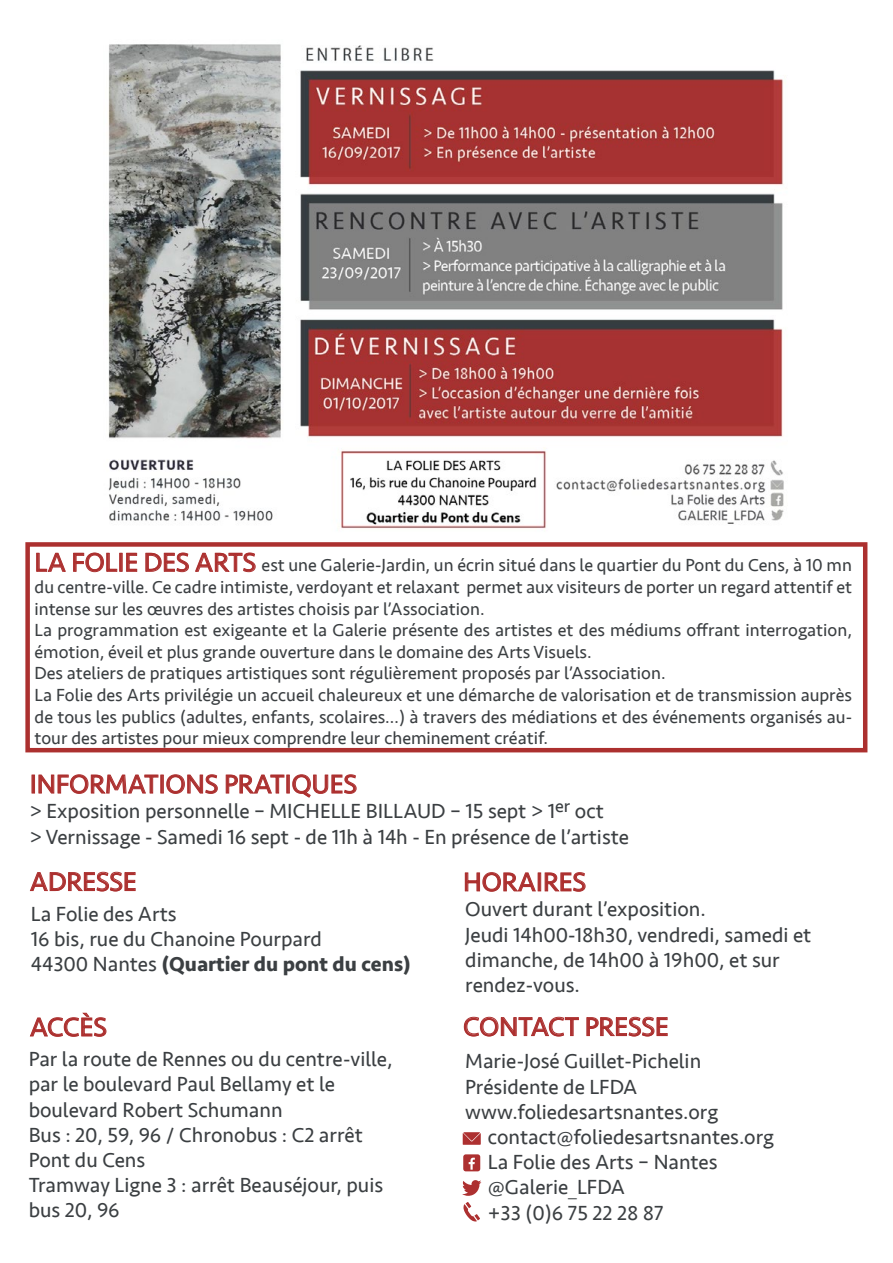
<style>
.page{position:relative;width:893px;height:1263px;background:#fff}
.page>*{position:absolute;margin:0;border:0;box-sizing:border-box;transform-origin:0 0}
.t1{font:27px "Seravek";color:#ac302f}
.t2{font:21px/25.2px "Seravek";color:#3b3f42}
.t3{font:18px/21.6px "Seravek";color:#3b3f42}
.s1{font-size:27px;color:#ac302f}
.s2{font-weight:700}
</style>
<div class="page">
<div style="left:32px;top:775px;width:3px;height:18px;border:1px solid #ad3030"></div>
<svg style="left:38px;top:774px;width:121px;height:20px"></svg>
<div style="left:160px;top:775px;width:4px;height:18px;border:1px solid #ad3030"></div>
<svg style="left:166px;top:774px;width:52px;height:20px"></svg>
<svg style="left:225px;top:774px;width:60px;height:20px"></svg>
<div style="left:286px;top:775px;width:4px;height:18px;border:1px solid #ad3030"></div>
<svg style="left:292px;top:774px;width:65px;height:24px"></svg>
<svg style="left:30px;top:871px;width:106px;height:21px"></svg>
<svg style="left:465px;top:872px;width:71px;height:20px"></svg>
<div style="left:538px;top:872px;width:3px;height:19px;border:1px solid #ac302f"></div>
<svg style="left:544px;top:872px;width:42px;height:20px"></svg>
<svg style="left:29px;top:1012px;width:78px;height:25px"></svg>
<svg style="left:464px;top:1016px;width:115px;height:21px"></svg>
<svg style="left:586px;top:1016px;width:82px;height:21px"></svg>
<img style="left:108px;top:44px;width:676px;height:485px">
<div style="left:25px;top:542px;width:842px;height:210px;border:4px solid #ac302f"></div>
<svg style="left:36px;top:553px;width:30px;height:19px"></svg>
<svg style="left:73px;top:553px;width:44px;height:19px"></svg>
<div style="left:119px;top:553px;width:3px;height:18px;border:1px solid #ac302f"></div>
<svg style="left:126px;top:553px;width:11px;height:19px"></svg>
<svg style="left:145px;top:553px;width:44px;height:19px"></svg>
<svg style="left:195px;top:553px;width:61px;height:19px"></svg>
<div style="left:463px;top:1154px;width:17px;height:17px;background:#ad3030;border-radius:3px"></div>
<svg style="left:469px;top:1158px;width:6px;height:12px"></svg>
<svg style="left:462px;top:1180px;width:19px;height:16px"></svg>
<svg style="left:463px;top:1132px;width:18px;height:13px"></svg>
<svg style="left:463px;top:1202px;width:17px;height:20px"></svg>
<p class="t3" style="left:35px;top:554px;width:819px"><span class="s1">LA FOLIE DES ARTS</span> est une Galerie-Jardin, un écrin situé dans le quartier du Pont du Cens, à 10 mn du centre-ville. Ce cadre intimiste, verdoyant et relaxant permet aux visiteurs de porter un regard attentif et intense sur les œuvres des artistes choisis par l’Association.<br>La programmation est exigeante et la Galerie présente des artistes et des médiums offrant interrogation, émotion, éveil et plus grande ouverture dans le domaine des Arts Visuels.<br>Des ateliers de pratiques artistiques sont régulièrement proposés par l’Association.<br>La Folie des Arts privilégie un accueil chaleureux et une démarche de valorisation et de transmission auprès de tous les publics (adultes, enfants, scolaires…) à travers des médiations et des événements organisés au&shy;tour des artistes pour mieux comprendre leur cheminement créatif.</p>
<h1 class="t1" style="left:30px;top:763px;width:329px">INFORMATIONS PRATIQUES</h1>
<p class="t2" style="left:30px;top:799px;width:601px">&gt; Exposition personnelle – MICHELLE BILLAUD – 15 sept &gt; 1<sup>er</sup> oct<br>&gt; Vernissage - Samedi 16 sept - de 11h à 14h - En présence de l’artiste</p>
<h1 class="t1" style="left:30px;top:861px;width:108px">ADRESSE</h1>
<h1 class="t1" style="left:463px;top:861px;width:124px">HORAIRES</h1>
<p class="t2" style="left:31px;top:901px;width:382px">La Folie des Arts<br>16 bis, rue du Chanoine Pourpard<br>44300 Nantes <span class="s2">(Quartier du pont du cens)</span></p>
<p class="t2" style="left:465px;top:897px;width:348px">Ouvert durant l’exposition.<br>Jeudi 14h00-18h30, vendredi, samedi et dimanche, de 14h00 à 19h00, et sur rendez-vous.</p>
<h1 class="t1" style="left:30px;top:1006px;width:79px">ACCÈS</h1>
<p class="t2" style="left:29px;top:1046px;width:365px">Par la route de Rennes ou du centre-ville, par le boulevard Paul Bellamy et le boulevard Robert Schumann<br>Bus : 20, 59, 96 / Chronobus : C2 arrêt<br>Pont du Cens<br>Tramway Ligne 3 : arrêt Beauséjour, puis bus 20, 96</p>
<h1 class="t1" style="left:463px;top:1006px;width:207px">CONTACT PRESSE</h1>
<p class="t2" style="left:465px;top:1049px;width:238px">Marie-José Guillet-Pichelin</p>
<p class="t2" style="left:465px;top:1074px;width:174px">Présidente de LFDA</p>
<p class="t2" style="left:465px;top:1099px;width:254px">www.foliedesartsnantes.org</p>
<p class="t2" style="left:488px;top:1124px;width:288px">contact@foliedesartsnantes.org</p>
<p class="t2" style="left:488px;top:1149px;width:231px">La Folie des Arts – Nantes</p>
<p class="t2" style="left:488px;top:1175px;width:139px">@Galerie_LFDA</p>
<p class="t2" style="left:488px;top:1200px;width:177px">+33 (0)6 75 22 28 87</p>
</div>
